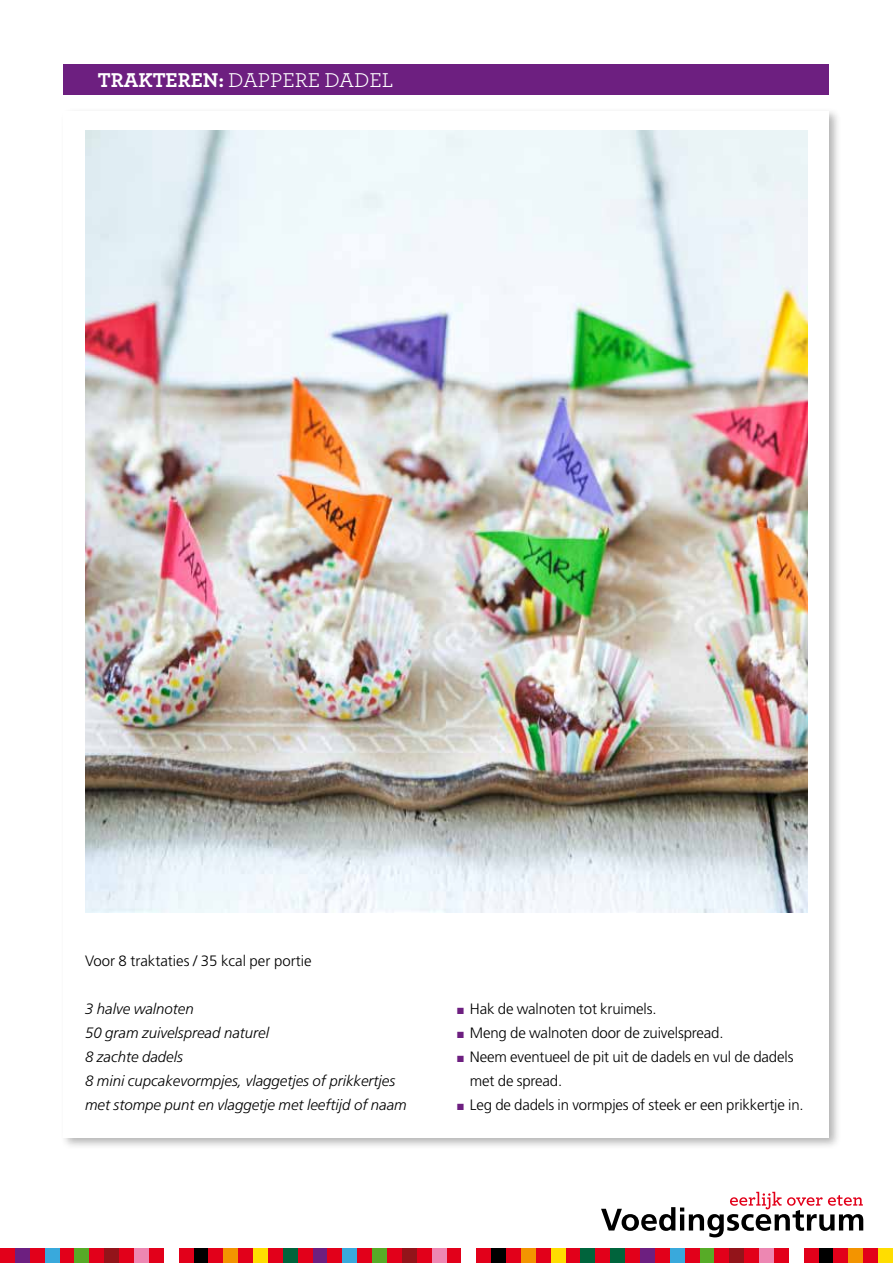
<style>
.page{position:relative;width:893px;height:1263px;background:#fff}
.page>*{position:absolute;margin:0;border:0;box-sizing:border-box;transform-origin:0 0}
.t1{font:21px "Archer";color:#fff}
.t2{font:300 15px/24px "Frutiger";letter-spacing:-.01em;color:#000}
.t3{font:italic 300 15px/24px "Frutiger";color:#000}
.s1{font-weight:700}
.s2{color:#6d1f80}
</style>
<div class="page">
<svg style="left:601px;top:1192px;width:262px;height:45px"></svg>
<svg style="left:595px;top:1248px;width:2px;height:15px"></svg>
<div style="left:580px;top:1248px;width:15px;height:15px;background:#00643c"></div>
<div style="left:565px;top:1248px;width:15px;height:15px;background:#e2001a"></div>
<div style="left:551px;top:1248px;width:14px;height:15px;background:#fd0"></div>
<div style="left:536px;top:1248px;width:15px;height:15px;background:#e2001a"></div>
<div style="left:506px;top:1248px;width:15px;height:15px;background:#e2001a"></div>
<div style="left:491px;top:1248px;width:15px;height:15px;background:#000"></div>
<div style="left:476px;top:1248px;width:15px;height:15px;background:#e2001a"></div>
<div style="left:446px;top:1248px;width:15px;height:15px;background:#e2001a"></div>
<div style="left:432px;top:1248px;width:14px;height:15px;background:#ed87b2"></div>
<div style="left:417px;top:1248px;width:15px;height:15px;background:#e2001a"></div>
<div style="left:402px;top:1248px;width:15px;height:15px;background:#93141a"></div>
<div style="left:387px;top:1248px;width:15px;height:15px;background:#e2001a"></div>
<div style="left:372px;top:1248px;width:15px;height:15px;background:#57ab27"></div>
<div style="left:357px;top:1248px;width:15px;height:15px;background:#e2001a"></div>
<div style="left:342px;top:1248px;width:15px;height:15px;background:#39a9dc"></div>
<div style="left:327px;top:1248px;width:15px;height:15px;background:#e2001a"></div>
<div style="left:312px;top:1248px;width:15px;height:15px;background:#6d1f80"></div>
<div style="left:298px;top:1248px;width:14px;height:15px;background:#e2001a"></div>
<div style="left:283px;top:1248px;width:15px;height:15px;background:#00643c"></div>
<div style="left:268px;top:1248px;width:15px;height:15px;background:#e2001a"></div>
<div style="left:253px;top:1248px;width:15px;height:15px;background:#fd0"></div>
<div style="left:238px;top:1248px;width:15px;height:15px;background:#e2001a"></div>
<div style="left:223px;top:1248px;width:15px;height:15px;background:#f39400"></div>
<div style="left:521px;top:1248px;width:15px;height:15px;background:#f39400"></div>
<div style="left:208px;top:1248px;width:15px;height:15px;background:#e2001a"></div>
<div style="left:193px;top:1248px;width:15px;height:15px;background:#000"></div>
<div style="left:179px;top:1248px;width:14px;height:15px;background:#e2001a"></div>
<div style="left:149px;top:1248px;width:15px;height:15px;background:#e2001a"></div>
<div style="left:134px;top:1248px;width:15px;height:15px;background:#ed87b2"></div>
<div style="left:119px;top:1248px;width:15px;height:15px;background:#e2001a"></div>
<div style="left:104px;top:1248px;width:15px;height:15px;background:#93141a"></div>
<div style="left:89px;top:1248px;width:15px;height:15px;background:#e2001a"></div>
<div style="left:74px;top:1248px;width:15px;height:15px;background:#57ab27"></div>
<div style="left:60px;top:1248px;width:14px;height:15px;background:#e2001a"></div>
<div style="left:45px;top:1248px;width:15px;height:15px;background:#39a9dc"></div>
<div style="left:30px;top:1248px;width:15px;height:15px;background:#e2001a"></div>
<div style="left:15px;top:1248px;width:15px;height:15px;background:#6d1f80"></div>
<div style="left:0;top:1248px;width:15px;height:15px;background:#e2001a"></div>
<div style="left:878px;top:1248px;width:15px;height:15px;background:#fd0"></div>
<div style="left:863px;top:1248px;width:15px;height:15px;background:#e2001a"></div>
<div style="left:848px;top:1248px;width:15px;height:15px;background:#f39400"></div>
<div style="left:833px;top:1248px;width:15px;height:15px;background:#e2001a"></div>
<div style="left:818px;top:1248px;width:15px;height:15px;background:#000"></div>
<div style="left:804px;top:1248px;width:14px;height:15px;background:#e2001a"></div>
<div style="left:774px;top:1248px;width:15px;height:15px;background:#e2001a"></div>
<div style="left:759px;top:1248px;width:15px;height:15px;background:#ed87b2"></div>
<div style="left:744px;top:1248px;width:15px;height:15px;background:#e2001a"></div>
<div style="left:729px;top:1248px;width:15px;height:15px;background:#93141a"></div>
<div style="left:714px;top:1248px;width:15px;height:15px;background:#e2001a"></div>
<div style="left:699px;top:1248px;width:15px;height:15px;background:#57ab27"></div>
<div style="left:685px;top:1248px;width:14px;height:15px;background:#e2001a"></div>
<div style="left:670px;top:1248px;width:15px;height:15px;background:#39a9dc"></div>
<div style="left:655px;top:1248px;width:15px;height:15px;background:#e2001a"></div>
<div style="left:640px;top:1248px;width:15px;height:15px;background:#6d1f80"></div>
<div style="left:625px;top:1248px;width:15px;height:15px;background:#e2001a"></div>
<div style="left:610px;top:1248px;width:15px;height:15px;background:#00643c"></div>
<div style="left:597px;top:1248px;width:13px;height:15px;background:#e2001a"></div>
<div style="left:60px;top:107px;width:782px;height:1042px;background:#000;opacity:.3"></div>
<div style="left:64px;top:111px;width:765px;height:1026px;background:#fff"></div>
<img style="left:85px;top:131px;width:723px;height:781px">
<div style="left:64px;top:64px;width:765px;height:30px;background:#6d1f80"></div>
<h1 class="t1" style="left:98px;top:66px;width:297px"><span class="s1">TRAKTEREN:</span> DAPPERE DADEL</h1>
<p class="t2" style="left:85px;top:949px;width:228px">Voor 8 traktaties / 35 kcal per portie</p>
<p class="t3" style="left:85px;top:997px;width:323px">3 halve walnoten<br>50 gram zuivelspread naturel<br>8 zachte dadels<br>8 mini cupcakevormpjes, vlaggetjes of prikkertjes met stompe punt en vlaggetje met leeftijd of naam</p>
<p class="t2" style="left:457px;top:997px;width:201px"><span class="s2">■</span> Hak de walnoten tot kruimels.</p>
<p class="t2" style="left:457px;top:1021px;width:268px"><span class="s2">■</span> Meng de walnoten door de zuivelspread.</p>
<p class="t2" style="left:470px;top:1045px;width:325px;text-indent:-13px"><span class="s2">■</span> Neem eventueel de pit uit de dadels en vul de dadels met de spread.</p>
<p class="t2" style="left:457px;top:1093px;width:348px"><span class="s2">■</span> Leg de dadels in vormpjes of steek er een prikkertje in.</p>
</div>
